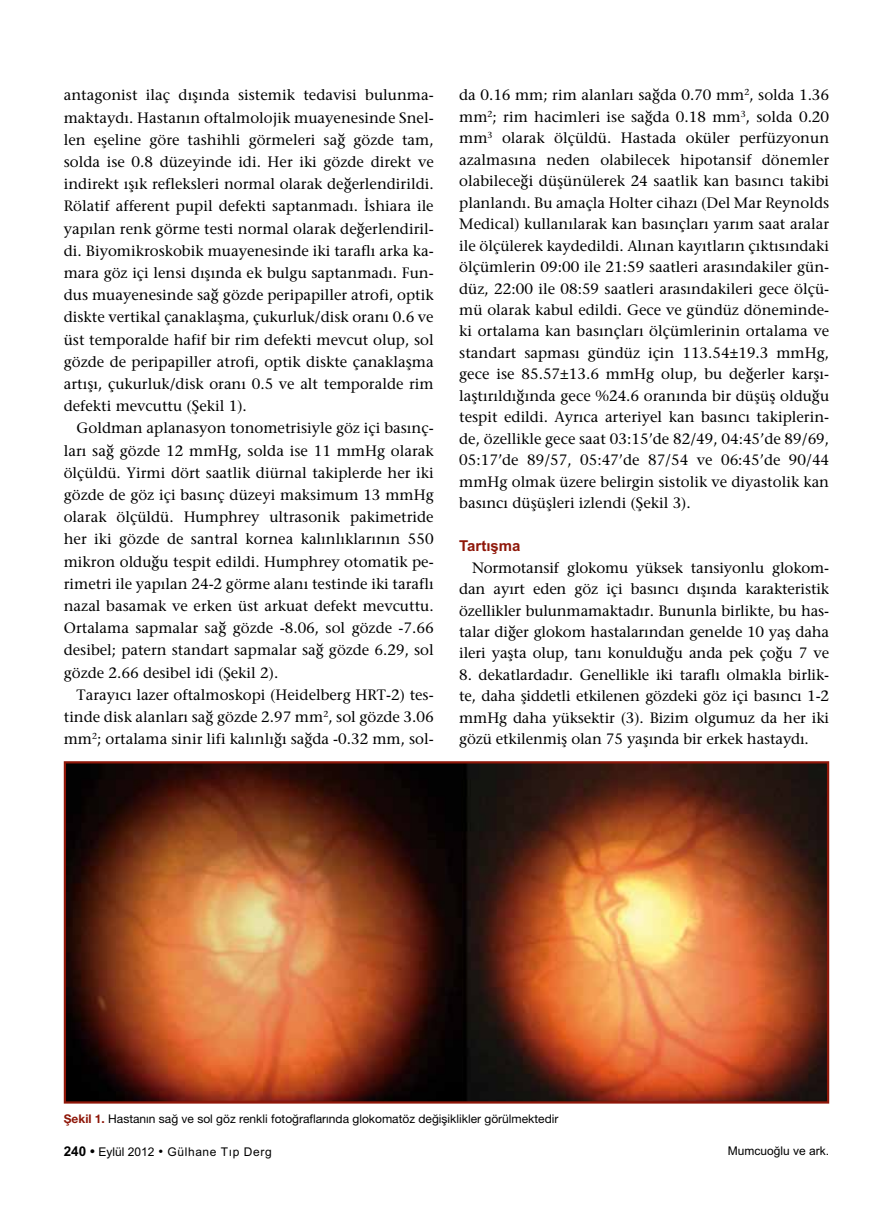
<style>
.page{position:relative;width:893px;height:1212px;background:#fff}
.page>*{position:absolute;margin:0;border:0;box-sizing:border-box;transform-origin:0 0}
.t1{font:500 15px/21.5px "ITC Stone Serif";color:#000;text-align:justify}
.t2{font:700 15px "Arial";color:#8f1709}
.t3{font:12px "Helvetica Neu Roman";color:#000}
.t4{font:12px "Arial";letter-spacing:.05em;color:#000}
.t5{font:12px "Arial";color:#000}
.s1{font-family:"Helvetica Neu";font-weight:700;color:#8f1709}
.s2{font-weight:700;font-size:13.5px}
.s3{font-size:13.5px}
</style>
<div class="page">
<img style="left:67px;top:764px;width:759px;height:336px">
<div style="left:64px;top:761px;width:765px;height:342px;border:2px solid #8f1709"></div>
<p class="t1" style="left:64px;top:84px;width:371px">antagonist ilaç dışında sistemik tedavisi bulunma-</p>
<p class="t1" style="left:64px;top:106px;width:371px">maktaydı. Hastanın oftalmolojik muayenesinde Snel-</p>
<p class="t1" style="left:64px;top:129px;width:371px">len eşeline göre tashihli görmeleri sağ gözde tam,</p>
<p class="t1" style="left:64px;top:151px;width:371px">solda ise 0.8 düzeyinde idi. Her iki gözde direkt ve</p>
<p class="t1" style="left:64px;top:173px;width:371px">indirekt ışık refleksleri normal olarak değerlendirildi.</p>
<p class="t1" style="left:64px;top:195px;width:371px">Rölatif afferent pupil defekti saptanmadı. İshiara ile</p>
<p class="t1" style="left:64px;top:217px;width:371px">yapılan renk görme testi normal olarak değerlendiril-</p>
<p class="t1" style="left:64px;top:240px;width:371px">di. Biyomikroskobik muayenesinde iki taraflı arka ka-</p>
<p class="t1" style="left:64px;top:262px;width:371px">mara göz içi lensi dışında ek bulgu saptanmadı. Fun-</p>
<p class="t1" style="left:64px;top:284px;width:371px">dus muayenesinde sağ gözde peripapiller atrofi, optik</p>
<p class="t1" style="left:64px;top:306px;width:371px">diskte vertikal çanaklaşma, çukurluk/disk oranı 0.6 ve</p>
<p class="t1" style="left:64px;top:328px;width:371px">üst temporalde hafif bir rim defekti mevcut olup, sol</p>
<p class="t1" style="left:64px;top:351px;width:371px">gözde de peripapiller atrofi, optik diskte çanaklaşma</p>
<p class="t1" style="left:64px;top:373px;width:371px">artışı, çukurluk/disk oranı 0.5 ve alt temporalde rim</p>
<p class="t1" style="left:64px;top:395px;width:185px">defekti mevcuttu (Şekil 1).</p>
<p class="t1" style="left:77px;top:417px;width:359px">Goldman aplanasyon tonometrisiyle göz içi basınç-</p>
<p class="t1" style="left:64px;top:439px;width:371px">ları sağ gözde 12 mmHg, solda ise 11 mmHg olarak</p>
<p class="t1" style="left:64px;top:462px;width:371px">ölçüldü. Yirmi dört saatlik diürnal takiplerde her iki</p>
<p class="t1" style="left:64px;top:484px;width:371px">gözde de göz içi basınç düzeyi maksimum 13 mmHg</p>
<p class="t1" style="left:64px;top:506px;width:371px">olarak ölçüldü. Humphrey ultrasonik pakimetride</p>
<p class="t1" style="left:64px;top:528px;width:371px">her iki gözde de santral kornea kalınlıklarının 550</p>
<p class="t1" style="left:64px;top:550px;width:371px">mikron olduğu tespit edildi. Humphrey otomatik pe-</p>
<p class="t1" style="left:64px;top:573px;width:371px">rimetri ile yapılan 24-2 görme alanı testinde iki taraflı</p>
<p class="t1" style="left:64px;top:595px;width:371px">nazal basamak ve erken üst arkuat defekt mevcuttu.</p>
<p class="t1" style="left:64px;top:617px;width:371px">Ortalama sapmalar sağ gözde -8.06, sol gözde -7.66</p>
<p class="t1" style="left:64px;top:639px;width:371px">desibel; patern standart sapmalar sağ gözde 6.29, sol</p>
<p class="t1" style="left:64px;top:661px;width:216px">gözde 2.66 desibel idi (Şekil 2).</p>
<p class="t1" style="left:77px;top:684px;width:359px">Tarayıcı lazer oftalmoskopi (Heidelberg HRT-2) tes-</p>
<p class="t1" style="left:64px;top:706px;width:371px">tinde disk alanları sağ gözde 2.97 mm<sup>2</sup>, sol gözde 3.06</p>
<p class="t1" style="left:64px;top:728px;width:371px">mm<sup>2</sup>; ortalama sinir lifi kalınlığı sağda -0.32 mm, sol-</p>
<p class="t1" style="left:459px;top:84px;width:371px">da 0.16 mm; rim alanları sağda 0.70 mm<sup>2</sup>, solda 1.36 mm<sup>2</sup>; rim hacimleri ise sağda 0.18 mm<sup>3</sup>, solda 0.20 mm<sup>3</sup> olarak ölçüldü. Hastada oküler perfüzyonun azalmasına neden olabilecek hipotansif dönemler olabileceği düşünülerek 24 saatlik kan basıncı takibi planlandı. Bu amaçla Holter cihazı (Del Mar Reynolds Medical) kullanılarak kan basınçları yarım saat aralar ile ölçülerek kaydedildi. Alınan kayıtların çıktısındaki ölçümlerin 09:00 ile 21:59 saatleri arasındakiler gün&shy;düz, 22:00 ile 08:59 saatleri arasındakileri gece ölçü&shy;mü olarak kabul edildi. Gece ve gündüz döneminde&shy;ki ortalama kan basınçları ölçümlerinin ortalama ve standart sapması gündüz için 113.54±19.3 mmHg, gece ise 85.57±13.6 mmHg olup, bu değerler karşı&shy;laştırıldığında gece %24.6 oranında bir düşüş olduğu tespit edildi. Ayrıca arteriyel kan basıncı takiplerin&shy;de, özellikle gece saat 03:15’de 82/49, 04:45’de 89/69, 05:17’de 89/57, 05:47’de 87/54 ve 06:45’de 90/44 mmHg olmak üzere belirgin sistolik ve diyastolik kan basıncı düşüşleri izlendi (Şekil 3).</p>
<p class="t2" style="left:459px;top:537px;width:63px">Tartışma</p>
<p class="t1" style="left:472px;top:556px;width:359px">Normotansif glokomu yüksek tansiyonlu glokom-</p>
<p class="t1" style="left:459px;top:578px;width:371px">dan ayırt eden göz içi basıncı dışında karakteristik</p>
<p class="t1" style="left:459px;top:599px;width:371px">özellikler bulunmamaktadır. Bununla birlikte, bu has-</p>
<p class="t1" style="left:459px;top:621px;width:371px">talar diğer glokom hastalarından genelde 10 yaş daha</p>
<p class="t1" style="left:459px;top:642px;width:371px">ileri yaşta olup, tanı konulduğu anda pek çoğu 7 ve</p>
<p class="t1" style="left:459px;top:664px;width:371px">8. dekatlardadır. Genellikle iki taraflı olmakla birlik&shy;te, daha şiddetli etkilenen gözdeki göz içi basıncı 1-2 mmHg daha yüksektir (3). Bizim olgumuz da her iki gözü etkilenmiş olan 75 yaşında bir erkek hastaydı.</p>
<p class="t3" style="left:64px;top:1111px;width:496px"><span class="s1">Şekil 1.</span> Hastanın sağ ve sol göz renkli fotoğraflarında glokomatöz değişiklikler görülmektedir</p>
<p class="t4" style="left:64px;top:1145px;width:209px"><span class="s2">240 •</span> Eylül 2012 <span class="s3">•</span> Gülhane Tıp Derg</p>
<p class="t5" style="left:728px;top:1144px;width:103px">Mumcuoğlu ve ark.</p>
</div>
